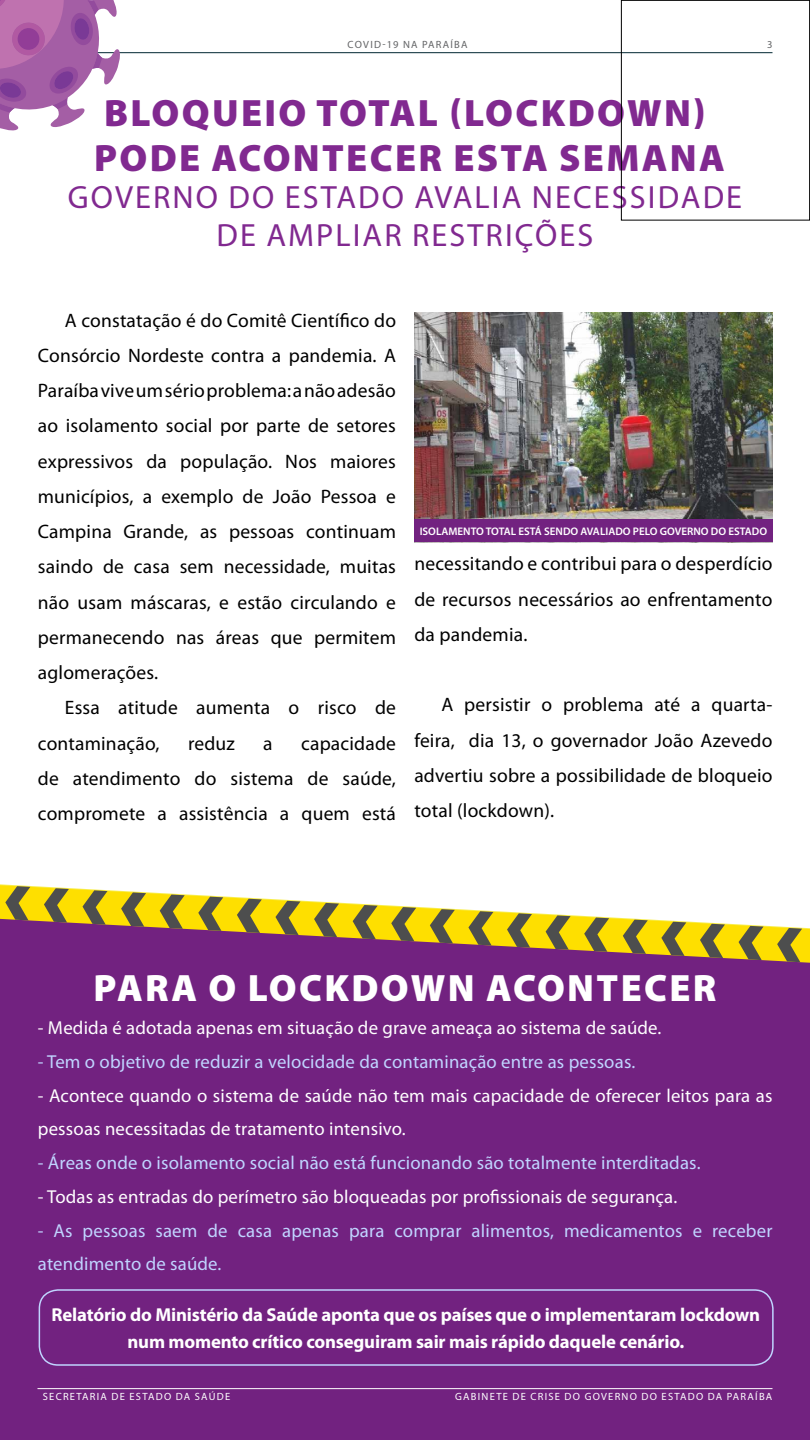
<style>
.page{position:relative;width:810px;height:1440px;background:#fff}
.page>*{position:absolute;margin:0;border:0;box-sizing:border-box;transform-origin:0 0}
.t1{font:900 38.25px/44.6px "Myriad Pro";letter-spacing:.06em;color:#812990}
.t2{font:900 38.25px "Myriad Pro";letter-spacing:.06em;color:#fff}
.t3{font:32.25px/37.7px "Myriad Pro";letter-spacing:.065em;color:#812990;text-align:center}
.t4{font:19.5px/35.2px "Myriad Pro";letter-spacing:.01em;color:#000;text-align:justify}
.t5{font:18.75px/33.8px "Myriad Pro";letter-spacing:.01em;color:#fff}
.t6{font:18.75px/33.8px "Myriad Pro";letter-spacing:.01em;color:#c0d4ff}
.t7{font:700 18.75px/26.2px "Myriad Pro";letter-spacing:-.01em;color:#fff;text-align:center}
.t8{font:600 11.02px "Myriad Pro";color:#fff}
.t9{font:10.5px "Myriad Pro";letter-spacing:.12em;color:#fff}
.t10{font:10.5px "Myriad Pro";letter-spacing:.12em;color:#636466}
</style>
<div class="page">
<hr style="left:38px;top:52px;width:734px;height:1px;background:#002732">
<svg style="left:0;top:0;width:122px;height:131px"></svg>
<img style="left:414px;top:312px;width:358px;height:208px">
<div style="left:414px;top:520px;width:358px;height:22px;background:#722280"></div>
<div style="left:621px;top:0;width:189px;height:220px;border:1px solid #000"></div>
<div style="left:0;top:963px;width:810px;height:477px;background:#722280"></div>
<hr style="left:38px;top:1388px;width:734px;height:1px;background:#fff">
<div style="left:39px;top:1289px;width:735px;height:77px;border:2px solid #c0d4ff;border-radius:19px"></div>
<svg style="left:0;top:885px;width:810px;height:78px"></svg>
<svg style="left:5px;top:886px;width:25px;height:34px"></svg>
<svg style="left:44px;top:888px;width:25px;height:35px"></svg>
<svg style="left:83px;top:890px;width:25px;height:35px"></svg>
<svg style="left:121px;top:892px;width:25px;height:35px"></svg>
<svg style="left:160px;top:895px;width:25px;height:34px"></svg>
<svg style="left:198px;top:897px;width:25px;height:34px"></svg>
<svg style="left:237px;top:899px;width:25px;height:34px"></svg>
<svg style="left:275px;top:901px;width:25px;height:34px"></svg>
<svg style="left:314px;top:903px;width:25px;height:34px"></svg>
<svg style="left:353px;top:905px;width:25px;height:34px"></svg>
<svg style="left:391px;top:907px;width:25px;height:34px"></svg>
<svg style="left:430px;top:909px;width:25px;height:34px"></svg>
<svg style="left:468px;top:911px;width:25px;height:34px"></svg>
<svg style="left:507px;top:913px;width:25px;height:35px"></svg>
<svg style="left:546px;top:915px;width:25px;height:35px"></svg>
<svg style="left:584px;top:918px;width:25px;height:34px"></svg>
<svg style="left:623px;top:920px;width:25px;height:34px"></svg>
<svg style="left:661px;top:922px;width:25px;height:34px"></svg>
<svg style="left:700px;top:924px;width:25px;height:34px"></svg>
<svg style="left:739px;top:926px;width:25px;height:34px"></svg>
<svg style="left:777px;top:928px;width:25px;height:34px"></svg>
<p class="t10" style="left:348px;top:38px;width:121px">COVID-19 NA PARAÍBA</p>
<p class="t10" style="left:767px;top:38px;width:7px">3</p>
<h1 class="t1" style="left:94px;top:89px;width:632px">BLOQUEIO TOTAL (LOCKDOWN)<br>PODE ACONTECER ESTA SEMANA</h1>
<h2 class="t3" style="left:68px;top:178px;width:676px">GOVERNO DO ESTADO AVALIA NECESSIDADE<br>DE AMPLIAR RESTRIÇÕES</h2>
<p class="t4" style="left:38px;top:302px;width:360px;text-indent:27px">A constatação é do Comitê Científico do Consórcio Nordeste contra a pandemia. A Paraíba vive um sério problema: a não adesão ao isolamento social por parte de setores expressivos da população. Nos maiores municípios, a exemplo de João Pessoa e Campina Grande, as pessoas continuam saindo de casa sem necessidade, muitas não usam máscaras, e estão circulando e permanecendo nas áreas que permitem aglomerações.</p>
<p class="t4" style="left:38px;top:690px;width:360px;text-indent:27px">Essa atitude aumenta o risco de contaminação,</p>
<p class="t4" style="left:38px;top:725px;width:360px;text-indent:263px">capacidade de atendimento do sistema de saúde, compromete a assistência a quem está</p>
<p class="t4" style="left:188px;top:725px;width:48px">reduz</p>
<p class="t4" style="left:263px;top:725px;width:11px">a</p>
<p class="t8" style="left:420px;top:524px;width:349px">ISOLAMENTO TOTAL ESTÁ SENDO AVALIADO PELO GOVERNO DO ESTADO</p>
<p class="t4" style="left:414px;top:546px;width:360px">necessitando e contribui para o desperdício de recursos necessários ao enfrentamento da pandemia.</p>
<p class="t4" style="left:414px;top:687px;width:360px;text-indent:27px">A persistir o problema até a quarta&shy;feira, dia 13, o governador João Azevedo advertiu sobre a possibilidade de bloqueio total (lockdown).</p>
<h1 class="t2" style="left:94px;top:963px;width:624px">PARA O LOCKDOWN ACONTECER</h1>
<p class="t5" style="left:38px;top:1011px;width:625px">- Medida é adotada apenas em situação de grave ameaça ao sistema de saúde.</p>
<p class="t6" style="left:38px;top:1044px;width:599px">- Tem o objetivo de reduzir a velocidade da contaminação entre as pessoas.</p>
<p class="t5" style="left:38px;top:1078px;width:736px">- Acontece quando o sistema de saúde não tem mais capacidade de oferecer leitos para as pessoas necessitadas de tratamento intensivo.</p>
<p class="t6" style="left:38px;top:1146px;width:664px">- Áreas onde o isolamento social não está funcionando são totalmente interditadas.</p>
<p class="t5" style="left:38px;top:1179px;width:641px">- Todas as entradas do perímetro são bloqueadas por profissionais de segurança.</p>
<p class="t6" style="left:38px;top:1213px;width:736px">- As pessoas saem de casa apenas para comprar alimentos, medicamentos e receber atendimento de saúde.</p>
<p class="t7" style="left:52px;top:1301px;width:710px">Relatório do Ministério da Saúde aponta que os países que o implementaram lockdown num momento crítico conseguiram sair mais rápido daquele cenário.</p>
<p class="t9" style="left:43px;top:1390px;width:189px">SECRETARIA DE ESTADO DA SAÚDE</p>
<p class="t9" style="left:455px;top:1390px;width:319px">GABINETE DE CRISE DO GOVERNO DO ESTADO DA PARAÍBA</p>
</div>
